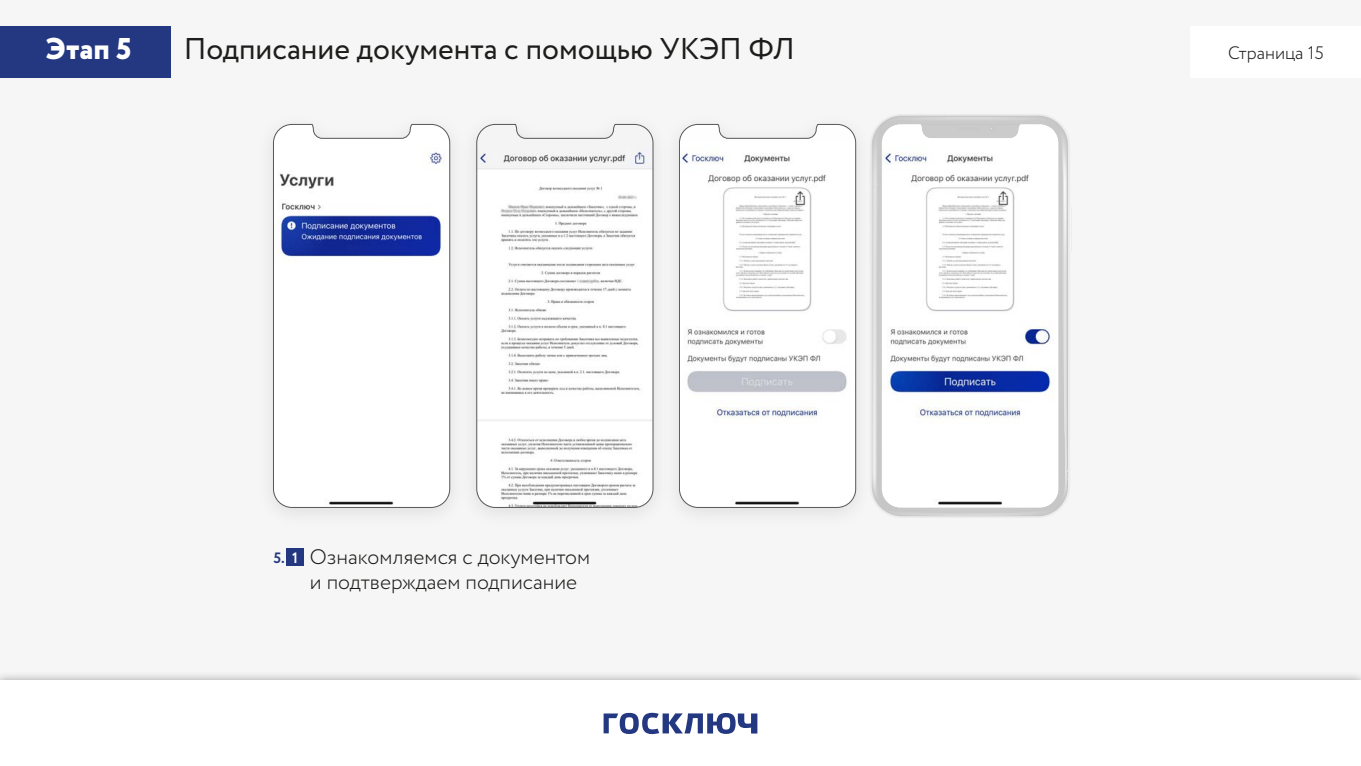
<style>
.page{position:relative;width:1361px;height:766px;background:#fff}
.page>*{position:absolute;margin:0;border:0;box-sizing:border-box;transform-origin:0 0}
.t1{font:30px "Circe";color:#1d1d1b}
.t2{font:800 30px "Circe";color:#fff}
.t3{font:300 21px/25.2px "Circe";color:#1d1d1b}
.t4{font:300 18px "Circe";color:#1d1d1b}
.t5{font:700 15px "Circe";color:#23397f}
.s1{color:#fff}
</style>
<div class="page">
<div style="left:0;top:0;width:1361px;height:765px;background:#f6f6f6"></div>
<div style="left:0;top:26px;width:170px;height:51px;background:#243882"></div>
<div style="left:0;top:680px;width:1361px;height:85px;background:#fff"></div>
<svg style="left:603px;top:712px;width:154px;height:21px"></svg>
<div style="left:1191px;top:26px;width:170px;height:51px;background:#fff"></div>
<div style="left:286px;top:548px;width:17px;height:17px;background:#243882"></div>
<svg style="left:881px;top:116px;width:187px;height:400px"></svg>
<img style="left:882px;top:124px;width:176px;height:383px">
<svg style="left:887px;top:127px;width:167px;height:13px"></svg>
<img style="left:686px;top:123px;width:195px;height:391px">
<svg style="left:679px;top:124px;width:177px;height:383px"></svg>
<img style="left:475px;top:123px;width:204px;height:391px">
<svg style="left:477px;top:124px;width:176px;height:383px"></svg>
<img style="left:271px;top:123px;width:204px;height:391px">
<svg style="left:273px;top:124px;width:177px;height:383px"></svg>
<h1 class="t2" style="left:46px;top:28px;width:87px">Этап 5</h1>
<h1 class="t1" style="left:184px;top:29px;width:613px">Подписание документа с помощью УКЭП ФЛ</h1>
<p class="t4" style="left:1228px;top:41px;width:97px">Страница 15</p>
<p class="t5" style="left:273px;top:547px;width:26px">5. <span class="s1">1</span></p>
<p class="t3" style="left:310px;top:544px;width:282px">Ознакомляемся с документом и подтверждаем подписание</p>
</div>
